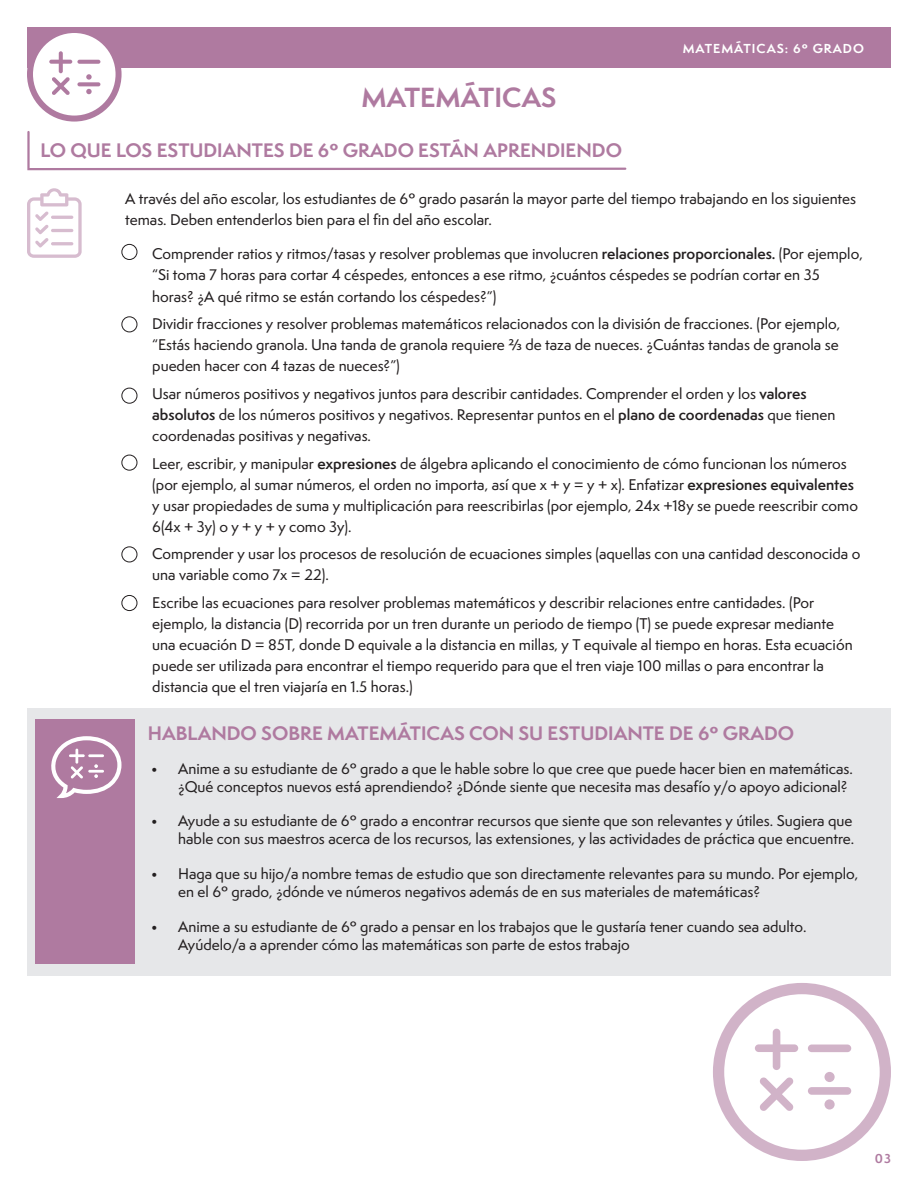
<style>
.page{position:relative;width:918px;height:1188px;background:#fff}
.page>*{position:absolute;margin:0;border:0;box-sizing:border-box;transform-origin:0 0}
.t1{font:700 25.5px "Semplicita Pro";color:#af7aa0}
.t2{font:700 18px "Semplicita Pro";color:#af7aa0}
.t3{font:500 14.25px/21px "Semplicita Pro";color:#231f20}
.t4{font:700 12px "Semplicita Pro";letter-spacing:.08em;color:#fff}
.t5{font:700 12px "Semplicita Pro";color:#af7aa0}
.s1{font-weight:600}
</style>
<div class="page">
<div style="left:27px;top:27px;width:864px;height:41px;background:#af7aa0"></div>
<div style="left:30px;top:30px;width:89px;height:89px;background:#fff;border-radius:50%"></div>
<div style="left:27px;top:27px;width:95px;height:95px;border:6px solid #af7aa0;border-radius:50%"></div>
<svg style="left:49px;top:51px;width:23px;height:44px"></svg>
<svg style="left:77px;top:60px;width:23px;height:4px"></svg>
<svg style="left:77px;top:82px;width:23px;height:4px"></svg>
<svg style="left:86px;top:74px;width:6px;height:6px"></svg>
<svg style="left:86px;top:89px;width:6px;height:5px"></svg>
<div style="left:713px;top:983px;width:178px;height:178px;border:11px solid #af7aa0;border-radius:50%"></div>
<svg style="left:755px;top:1029px;width:43px;height:41px"></svg>
<svg style="left:760px;top:1077px;width:34px;height:34px"></svg>
<div style="left:808px;top:1045px;width:43px;height:7px;background:#d1b3c8;border-radius:4px"></div>
<div style="left:808px;top:1087px;width:43px;height:8px;background:#d1b3c8;border-radius:4px"></div>
<div style="left:824px;top:1072px;width:11px;height:10px;background:#d1b3c8;border-radius:50%"></div>
<svg style="left:824px;top:1099px;width:11px;height:11px"></svg>
<svg style="left:27px;top:188px;width:55px;height:70px"></svg>
<hr style="left:51px;top:242px;width:22px;height:3px;background:#af7aa0;border-radius:2px">
<div style="left:122px;top:244px;width:15px;height:16px;border:1px solid #231f20;border-radius:50%"></div>
<div style="left:122px;top:316px;width:15px;height:16px;border:1px solid #231f20;border-radius:50%"></div>
<div style="left:122px;top:388px;width:15px;height:16px;border:1px solid #231f20;border-radius:50%"></div>
<div style="left:122px;top:546px;width:15px;height:16px;border:1px solid #231f20;border-radius:50%"></div>
<div style="left:122px;top:595px;width:15px;height:16px;border:1px solid #231f20;border-radius:50%"></div>
<div style="left:122px;top:455px;width:15px;height:16px;border:1px solid #231f20;border-radius:50%"></div>
<svg style="left:27px;top:131px;width:600px;height:40px"></svg>
<div style="left:27px;top:708px;width:864px;height:268px;background:#e6e7e9"></div>
<div style="left:36px;top:719px;width:99px;height:245px;background:#af7aa0"></div>
<svg style="left:51px;top:736px;width:70px;height:62px"></svg>
<p class="t1" style="left:362px;top:79px;width:196px">MATEMÁTICAS</p>
<p class="t2" style="left:41px;top:137px;width:583px">LO QUE LOS ESTUDIANTES DE 6º GRADO ESTÁN APRENDIENDO</p>
<p class="t4" style="left:683px;top:39px;width:183px">MATEMÁTICAS: 6º GRADO</p>
<p class="t3" style="left:125px;top:188px;width:732px">A través del año escolar, los estudiantes de 6º grado pasarán la mayor parte del tiempo trabajando en los siguientes temas. Deben entenderlos bien para el fin del año escolar.</p>
<p class="t3" style="left:152px;top:244px;width:712px;text-indent:-27px">• Comprender ratios y ritmos/tasas y resolver problemas que involucren <span class="s1">relaciones proporcionales.</span> (Por ejemplo, “Si toma 7 horas para cortar 4 céspedes, entonces a ese ritmo, ¿cuántos céspedes se podrían cortar en 35 horas? ¿A qué ritmo se están cortando los céspedes?”)</p>
<p class="t3" style="left:152px;top:313px;width:690px;text-align:justify;text-indent:-27px">• Dividir fracciones y resolver problemas matemáticos relacionados con la división de fracciones. (Por ejemplo, “Estás haciendo granola. Una tanda de granola requiere 2/3 de taza de nueces. ¿Cuántas tandas de granola se pueden hacer con 4 tazas de nueces?”)</p>
<p class="t3" style="left:152px;top:383px;width:685px;text-indent:-27px">• Usar números positivos y negativos juntos para describir cantidades. Comprender el orden y los <span class="s1">valores absolutos</span> de los números positivos y negativos. Representar puntos en el <span class="s1">plano de coordenadas</span> que tienen coordenadas positivas y negativas.</p>
<p class="t3" style="left:152px;top:453px;width:707px;text-indent:-27px">• Leer, escribir, y manipular <span class="s1">expresiones</span> de álgebra aplicando el conocimiento de cómo funcionan los números (por ejemplo, al sumar números, el orden no importa, así que x + y = y + x). Enfatizar <span class="s1">expresiones equivalentes </span>y usar propiedades de suma y multiplicación para reescribirlas (por ejemplo, 24x +18y se puede reescribir como 6(4x + 3y) o y + y + y como 3y).</p>
<p class="t3" style="left:152px;top:544px;width:710px;text-indent:-27px">• Comprender y usar los procesos de resolución de ecuaciones simples (aquellas con una cantidad desconocida o una variable como 7x = 22).</p>
<p class="t3" style="left:152px;top:592px;width:702px;text-indent:-27px">• Escribe las ecuaciones para resolver problemas matemáticos y describir relaciones entre cantidades. (Por ejemplo, la distancia (D) recorrida por un tren durante un periodo de tiempo (T) se puede expresar mediante una ecuación D = 85T, donde D equivale a la distancia en millas, y T equivale al tiempo en horas. Esta ecuación puede ser utilizada para encontrar el tiempo requerido para que el tren viaje 100 millas o para encontrar la distancia que el tren viajaría en 1.5 horas.)</p>
<p class="t2" style="left:148px;top:720px;width:648px">HABLANDO SOBRE MATEMÁTICAS CON SU ESTUDIANTE DE 6º GRADO</p>
<p class="t3" style="left:178px;top:759px;width:676px;line-height:18px;text-indent:-27px">• Anime a su estudiante de 6º grado a que le hable sobre lo que cree que puede hacer bien en matemáticas. ¿Qué conceptos nuevos está aprendiendo? ¿Dónde siente que necesita mas desafío y/o apoyo adicional?</p>
<p class="t3" style="left:151px;top:812px;width:705px;line-height:18px;text-align:right">• Ayude a su estudiante de 6º grado a encontrar recursos que siente que son relevantes y útiles. Sugiera que hable con sus maestros acerca de los recursos, las extensiones, y las actividades de práctica que encuentre.</p>
<p class="t3" style="left:178px;top:865px;width:682px;line-height:18px;text-indent:-27px">• Haga que su hijo/a nombre temas de estudio que son directamente relevantes para su mundo. Por ejemplo, en el 6º grado, ¿dónde ve números negativos además de en sus materiales de matemáticas?</p>
<p class="t3" style="left:178px;top:918px;width:630px;line-height:18px;text-indent:-27px">• Anime a su estudiante de 6º grado a pensar en los trabajos que le gustaría tener cuando sea adulto.<br>Ayúdelo/a a aprender cómo las matemáticas son parte de estos trabajo</p>
<p class="t5" style="left:875px;top:1149px;width:18px">03</p>
</div>
